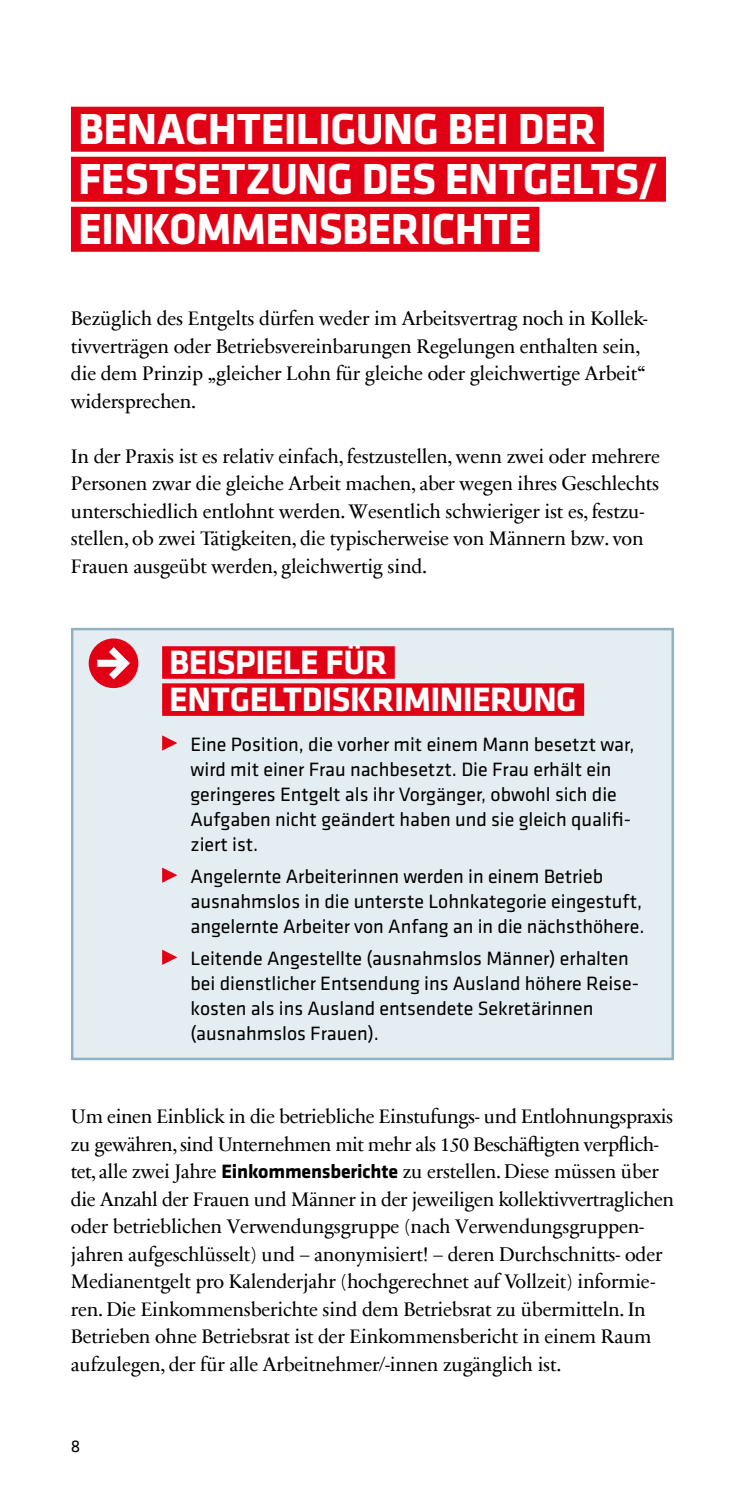
<style>
.page{position:relative;width:745px;height:1489px;background:#fff}
.page>*{position:absolute;margin:0;border:0;box-sizing:border-box;transform-origin:0 0}
.t1{font:700 45px/50px "Klavika Basic";letter-spacing:-.015em;color:#fff}
.t2{font:700 35px/37px "Klavika Basic";letter-spacing:-.015em;color:#fff}
.t3{font:20px/27.5px "Sabon Next Com";letter-spacing:-.01em;color:#000}
.t4{font:20px/25px "Klavika Basic";color:#000}
.t5{font:17.5px "Klavika Basic";color:#000}
.s1{font-family:"Klavika Basic";font-weight:700}
</style>
<div class="page">
<div style="left:71px;top:107px;width:532px;height:45px;background:#e20015"></div>
<div style="left:71px;top:157px;width:594px;height:45px;background:#e20015"></div>
<div style="left:71px;top:207px;width:468px;height:45px;background:#e20015"></div>
<div style="left:72px;top:629px;width:600px;height:429px;background:#e4edf1"></div>
<div style="left:162px;top:646px;width:232px;height:32px;background:#e20015"></div>
<div style="left:162px;top:683px;width:421px;height:32px;background:#e20015"></div>
<svg style="left:162px;top:735px;width:15px;height:15px"></svg>
<svg style="left:162px;top:867px;width:15px;height:15px"></svg>
<svg style="left:162px;top:949px;width:15px;height:15px"></svg>
<div style="left:71px;top:628px;width:602px;height:432px;border:2px solid #91b2c1"></div>
<div style="left:89px;top:638px;width:49px;height:50px;background:#e20015;border-radius:50%"></div>
<svg style="left:97px;top:647px;width:33px;height:32px"></svg>
<h1 class="t1" style="left:78px;top:102px;width:581px">BENACHTEILIGUNG BEI DER<br>FESTSETZUNG DES ENTGELTS/<br>EINKOMMENSBERICHTE</h1>
<p class="t3" style="left:71px;top:304px;width:578px">Bezüglich des Entgelts dürfen weder im Arbeitsvertrag noch in Kollek&shy;tivverträgen oder Betriebsvereinbarungen Regelungen enthalten sein, die dem Prinzip „gleicher Lohn für gleiche oder gleichwertige Arbeit“ widersprechen.</p>
<p class="t3" style="left:71px;top:441px;width:590px">In der Praxis ist es relativ einfach, festzustellen, wenn zwei oder mehrere Personen zwar die gleiche Arbeit machen, aber wegen ihres Geschlechts unterschiedlich entlohnt werden. Wesentlich schwieriger ist es, festzu&shy;stellen, ob zwei Tätigkeiten, die typischerweise von Männern bzw. von Frauen ausgeübt werden, gleichwertig sind.</p>
<h2 class="t2" style="left:169px;top:642px;width:408px">BEISPIELE FÜR<br>ENTGELTDISKRIMINIERUNG</h2>
<p class="t4" style="left:190px;top:730px;width:445px">Eine Position, die vorher mit einem Mann besetzt war, wird mit einer Frau nachbesetzt. Die Frau erhält ein geringeres Entgelt als ihr Vorgänger, obwohl sich die Aufgaben nicht geändert haben und sie gleich qualifi&shy;ziert ist.</p>
<p class="t4" style="left:190px;top:863px;width:455px">Angelernte Arbeiterinnen werden in einem Betrieb ausnahmslos in die unterste Lohnkategorie eingestuft, angelernte Arbeiter von Anfang an in die nächsthöhere.</p>
<p class="t4" style="left:190px;top:945px;width:447px">Leitende Angestellte (ausnahmslos Männer) erhalten bei dienstlicher Entsendung ins Ausland höhere Reise&shy;kosten als ins Ausland entsendete Sekretärinnen (ausnahmslos Frauen).</p>
<p class="t3" style="left:71px;top:1101px;width:604px">Um einen Einblick in die betriebliche Einstufungs- und Entlohnungspraxis zu gewähren, sind Unternehmen mit mehr als 150 Beschäftigten verpflich&shy;tet, alle zwei Jahre <span class="s1">Einkommensberichte</span> zu erstellen. Diese müssen über die Anzahl der Frauen und Männer in der jeweiligen kollektivvertraglichen oder betrieblichen Verwendungsgruppe (nach Verwendungsgruppen&shy;jahren aufgeschlüsselt) und – anonymisiert! – deren Durchschnitts- oder Medianentgelt pro Kalenderjahr (hochgerechnet auf Vollzeit) informie&shy;ren. Die Einkommensberichte sind dem Betriebsrat zu übermitteln. In Betrieben ohne Betriebsrat ist der Einkommensbericht in einem Raum aufzulegen, der für alle Arbeitnehmer/-innen zugänglich ist.</p>
<p class="t5" style="left:71px;top:1434px;width:11px">8</p>
</div>
